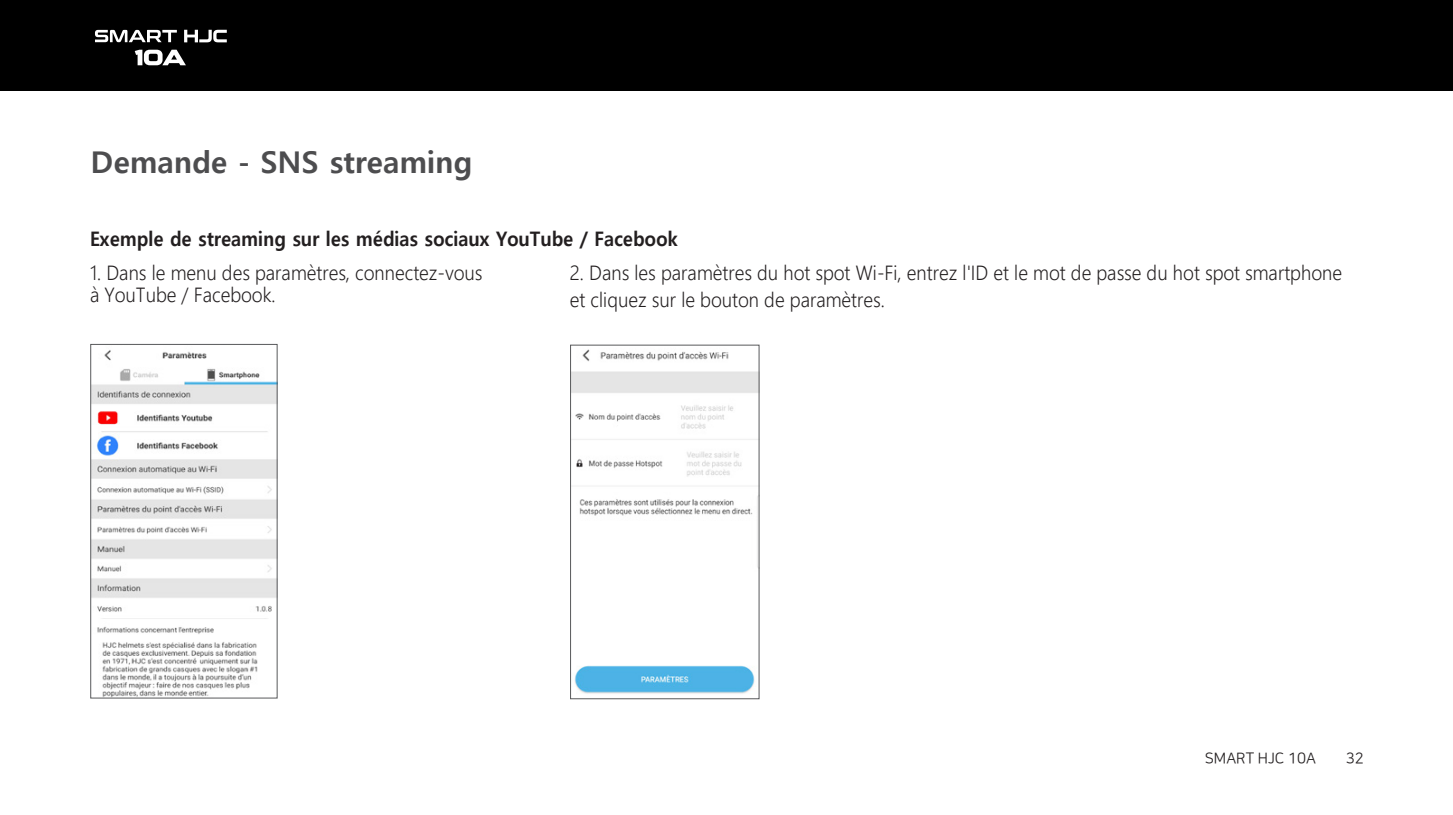
<style>
.page{position:relative;width:1453px;height:815px;background:#fff}
.page>*{position:absolute;margin:0;border:0;box-sizing:border-box;transform-origin:0 0}
.t1{font:700 30px "Malgun Gothic";color:#4d4d4f}
.t2{font:300 20px/22px "Malgun Gothic";color:#231f20;scale:.92 1}
.t3{font:700 20px "Malgun Gothic";color:#231f20;scale:.92 1}
.t4{font:15px "Nanum Square R";color:#231f20}
</style>
<div class="page">
<div style="left:0;top:0;width:1453px;height:90px;background:#000"></div>
<svg style="left:95px;top:30px;width:82px;height:12px"></svg>
<svg style="left:184px;top:30px;width:43px;height:12px"></svg>
<svg style="left:135px;top:50px;width:51px;height:15px"></svg>
<img style="left:572px;top:349px;width:185px;height:345px">
<div style="left:570px;top:345px;width:189px;height:354px;border:1px solid #58595b"></div>
<img style="left:92px;top:350px;width:183px;height:346px">
<div style="left:90px;top:344px;width:187px;height:354px;border:1px solid #58595b"></div>
<h1 class="t1" style="left:91px;top:145px;width:383px">Demande - SNS streaming</h1>
<p class="t3" style="left:90px;top:227px;width:640px">Exemple de streaming sur les médias sociaux YouTube / Facebook</p>
<p class="t2" style="left:90px;top:262px;width:428px">1. Dans le menu des paramètres, connectez-vous à YouTube / Facebook.</p>
<p class="t2" style="left:570px;top:259px;width:841px;line-height:27.5px">2. Dans les paramètres du hot spot Wi-Fi, entrez l'ID et le mot de passe du hot spot smartphone et cliquez sur le bouton de paramètres.</p>
<p class="t4" style="left:1205px;top:750px;width:113px">SMART HJC 10A</p>
<p class="t4" style="left:1346px;top:751px;width:20px">32</p>
</div>
